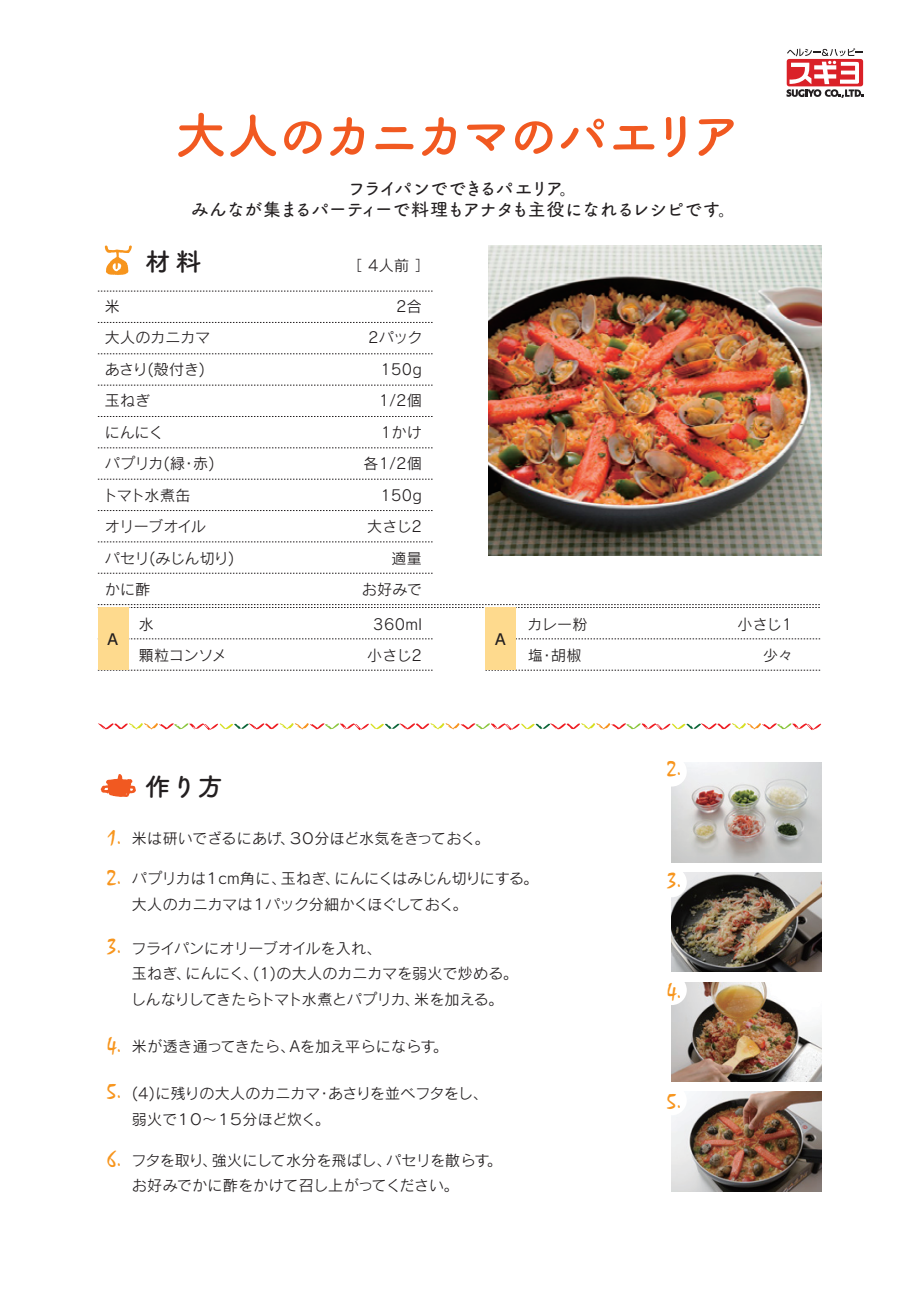
<style>
.page{position:relative;width:919px;height:1289px;background:#fff}
.page>*{position:absolute;margin:0;border:0;box-sizing:border-box;transform-origin:0 0}
.t1{font:51px "Tsuku A Rd Gothic Std B";letter-spacing:-.085em;color:#f15921}
.t2{font:25.5px "Tsuku A Rd Gothic Std B";color:#231f20}
.t3{font:22.5px "Mistral";color:#f7951d}
.t4{font:18px/21px "Tsuku A Rd Gothic Std D";letter-spacing:-.05em;color:#231f20;text-align:center}
.t5{font:15px/31.5px "Rodin Pro N M";letter-spacing:-.015em;color:#231f20}
.t6{font:15px/31.5px "Rodin Pro N M";letter-spacing:.025em;color:#231f20;text-align:right}
.t7{font:15px "Rodin Pro N M";letter-spacing:.005em;color:#231f20}
.t8{font:15px "Rodin Pro N DB";color:#231f20}
.s1{font-family:"Mistral";font-size:22.5px;color:#f7951d}
</style>
<div class="page">
<img style="left:671px;top:872px;width:150px;height:99px">
<img style="left:671px;top:982px;width:150px;height:99px">
<img style="left:671px;top:1091px;width:150px;height:100px">
<img style="left:671px;top:762px;width:150px;height:100px">
<svg style="left:98px;top:604px;width:722px;height:4px"></svg>
<img style="left:488px;top:245px;width:333px;height:310px">
<svg style="left:98px;top:353px;width:335px;height:1px"></svg>
<svg style="left:98px;top:322px;width:335px;height:1px"></svg>
<svg style="left:98px;top:291px;width:335px;height:1px"></svg>
<svg style="left:98px;top:416px;width:335px;height:1px"></svg>
<svg style="left:98px;top:385px;width:335px;height:1px"></svg>
<svg style="left:98px;top:479px;width:335px;height:1px"></svg>
<svg style="left:98px;top:447px;width:335px;height:1px"></svg>
<svg style="left:98px;top:541px;width:335px;height:1px"></svg>
<svg style="left:98px;top:510px;width:335px;height:1px"></svg>
<svg style="left:98px;top:573px;width:335px;height:1px"></svg>
<svg style="left:98px;top:670px;width:335px;height:1px"></svg>
<svg style="left:129px;top:638px;width:304px;height:1px"></svg>
<svg style="left:485px;top:670px;width:336px;height:1px"></svg>
<svg style="left:516px;top:638px;width:305px;height:1px"></svg>
<svg style="left:105px;top:245px;width:27px;height:30px"></svg>
<svg style="left:101px;top:774px;width:35px;height:23px"></svg>
<svg style="left:98px;top:722px;width:723px;height:8px"></svg>
<svg style="left:786px;top:48px;width:77px;height:50px"></svg>
<div style="left:656px;top:756px;width:30px;height:30px;background:#fff;border-radius:50%"></div>
<div style="left:656px;top:867px;width:30px;height:30px;background:#fff;border-radius:50%"></div>
<div style="left:656px;top:975px;width:30px;height:30px;background:#fff;border-radius:50%"></div>
<div style="left:656px;top:1085px;width:30px;height:30px;background:#fff;border-radius:50%"></div>
<div style="left:98px;top:607px;width:31px;height:63px;background:#feda8e"></div>
<div style="left:485px;top:607px;width:31px;height:63px;background:#feda8e"></div>
<h1 class="t1" style="left:175px;top:95px;width:568px">大人のカニカマのパエリア</h1>
<p class="t4" style="left:191px;top:176px;width:547px">フライパンでできるパエリア。<br>みんなが集まるパーティーで料理もアナタも主役になれるレシピです。</p>
<h2 class="t2" style="left:145px;top:242px;width:58px">材料</h2>
<p class="t5" style="left:347px;top:249px;width:84px">［ 4人前 ］</p>
<p class="t5" style="left:102px;top:289px;width:133px">米<br>大人のカニカマ<br>あさり(殻付き)<br>玉ねぎ<br>にんにく<br>パプリカ(緑・赤)<br>トマト水煮缶<br>オリーブオイル<br>パセリ(みじん切り)かに酢</p>
<p class="t6" style="left:362px;top:289px;width:64px">2合<br>2パック<br>150ｇ<br>1/2個<br>1かけ各1/2個<br>150ｇ大さじ2適量<br>お好みで</p>
<p class="t5" style="left:139px;top:607px;width:89px">水<br>顆粒コンソメ</p>
<p class="t6" style="left:367px;top:607px;width:56px;text-align:center">360ml小さじ2</p>
<p class="t5" style="left:527px;top:607px;width:62px">カレー粉塩・胡椒</p>
<p class="t5" style="left:737px;top:607px;width:57px;text-align:right">小さじ1少々</p>
<p class="t8" style="left:108px;top:629px;width:12px">A</p>
<p class="t8" style="left:495px;top:629px;width:12px">A</p>
<h2 class="t2" style="left:145px;top:767px;width:80px">作り方</h2>
<p class="t5" style="left:107px;top:822px;width:383px"><span class="s1">1.</span> 米は研いでざるにあげ、３０分ほど水気をきっておく。</p>
<p class="t5" style="left:132px;top:865px;width:408px;line-height:25.5px;text-indent:-25px"><span class="s1">2.</span> パプリカは１cm角に、玉ねぎ、にんにくはみじん切りにする。大人のカニカマは１パック分細かくほぐしておく。</p>
<p class="t5" style="left:131px;top:934px;width:388px;line-height:25.5px">フライパンにオリーブオイルを入れ、<br>玉ねぎ、にんにく、(1)の大人のカニカマを弱火で炒める。しんなりしてきたらトマト水煮とパプリカ、米を加える。</p>
<h3 class="t3" style="left:107px;top:933px;width:16px">3.</h3>
<p class="t7" style="left:107px;top:1036px;width:342px"><span class="s1">4.</span> 米が透き通ってきたら、Aを加え平らにならす。</p>
<p class="t5" style="left:132px;top:1080px;width:357px;line-height:25.5px">(4)に残りの大人のカニカマ・あさりを並べフタをし、弱火で１０～１５分ほど炊く。</p>
<h3 class="t3" style="left:107px;top:1078px;width:16px">5.</h3>
<p class="t5" style="left:132px;top:1146px;width:371px;line-height:25.5px;text-indent:-24px"><span class="s1">6.</span> フタを取り、強火にして水分を飛ばし、パセリを散らす。お好みでかに酢をかけて召し上がってください。</p>
<h3 class="t3" style="left:667px;top:755px;width:16px">2.</h3>
<h3 class="t3" style="left:667px;top:867px;width:16px">3.</h3>
<h3 class="t3" style="left:667px;top:977px;width:16px">4.</h3>
<h3 class="t3" style="left:667px;top:1088px;width:16px">5.</h3>
</div>
